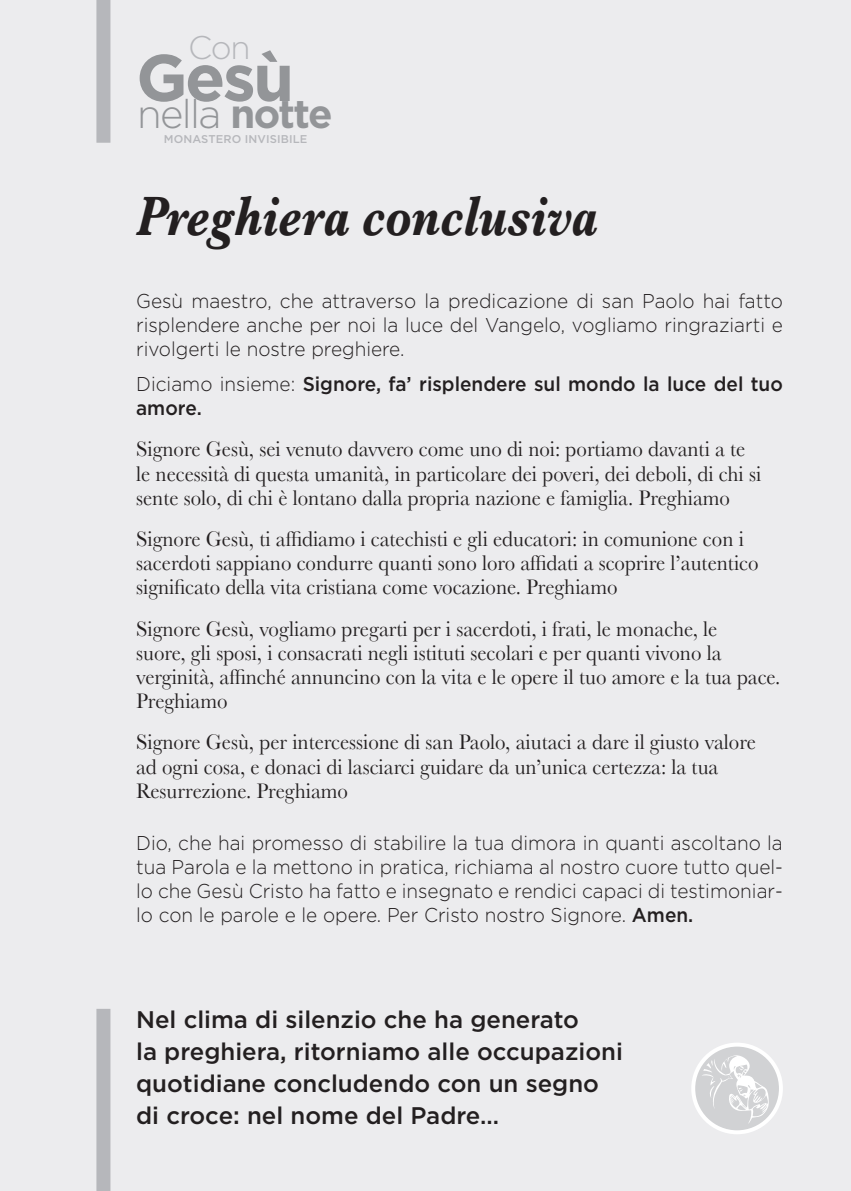
<style>
.page{position:relative;width:851px;height:1191px;background:#fff}
.page>*{position:absolute;margin:0;border:0;box-sizing:border-box;transform-origin:0 0}
.t1{font:700 65.8px "Gotham";color:#939598}
.t2{font:italic 700 58px "Baskerville";color:#231f20;scale:.82 1}
.t3{font:300 40px "Gotham";letter-spacing:-.04em;color:#939598}
.t4{font:300 32.8px "Gotham";color:#b6b7bb}
.t5{font:500 24px/32px "Gotham";color:#231f20}
.t6{font:22px/24.2px "Baskerville";color:#231f20;scale:.95 1}
.t7{font:300 20px/24px "Gotham";color:#231f20;text-align:justify;scale:.95 1}
.t8{font:500 20px/24.2px "Gotham";color:#231f20;scale:.95 1}
.t9{font:500 11.2px "Gotham";letter-spacing:.01em;color:#b6b7bb}
.s1{font-weight:700}
.s2{font-weight:300}
.s3{font-weight:500}
</style>
<div class="page">
<div style="left:0;top:0;width:850px;height:1191px;background:#ececee"></div>
<svg style="left:693px;top:1044px;width:87px;height:88px"></svg>
<div style="left:691px;top:1042px;width:91px;height:92px;border:4px solid #fff;border-radius:50%"></div>
<svg style="left:701px;top:1055px;width:68px;height:68px"></svg>
<div style="left:96px;top:1008px;width:14px;height:183px;background:#b6b7bb"></div>
<div style="left:96px;top:0;width:14px;height:143px;background:#b6b7bb"></div>
<h3 class="t4" style="left:188px;top:27px;width:64px">Con</h3>
<h1 class="t1" style="left:136px;top:34px;width:159px">Gesù</h1>
<h3 class="t3" style="left:137px;top:88px;width:197px">nella <span class="s1">notte</span></h3>
<p class="t9" style="left:164px;top:131px;width:145px">MONASTERO INVISIBILE</p>
<h2 class="t2" style="left:136px;top:184px;width:564px">Preghiera conclusiva</h2>
<p class="t7" style="left:136px;top:288px;width:682px">Gesù maestro, che attraverso la predicazione di san Paolo hai fatto risplendere anche per noi la luce del Vangelo, vogliamo ringraziarti e rivolgerti le nostre preghiere.</p>
<p class="t8" style="left:136px;top:371px;width:682px"><span class="s2">Diciamo insieme:</span> Signore, fa’ risplendere sul mondo la luce del tuo amore.</p>
<p class="t6" style="left:136px;top:437px;width:659px">Signore Gesù, sei venuto davvero come uno di noi: portiamo davanti a te le necessità di questa umanità, in particolare dei poveri, dei deboli, di chi si sente solo, di chi è lontano dalla propria nazione e famiglia. Preghiamo</p>
<p class="t6" style="left:136px;top:526px;width:656px">Signore Gesù, ti affidiamo i catechisti e gli educatori: in comunione con i sacerdoti sappiano condurre quanti sono loro affidati a scoprire l’autentico significato della vita cristiana come vocazione. Preghiamo</p>
<p class="t6" style="left:136px;top:616px;width:679px">Signore Gesù, vogliamo pregarti per i sacerdoti, i frati, le monache, le<br>suore, gli sposi, i consacrati negli istituti secolari e per quanti vivono la verginità, affinché annuncino con la vita e le opere il tuo amore e la tua pace.<br>Preghiamo</p>
<p class="t6" style="left:136px;top:730px;width:653px">Signore Gesù, per intercessione di san Paolo, aiutaci a dare il giusto valore ad ogni cosa, e donaci di lasciarci guidare da un’unica certezza: la tua<br>Resurrezione. Preghiamo</p>
<p class="t7" style="left:136px;top:830px;width:682px">Dio, che hai promesso di stabilire la tua dimora in quanti ascoltano la tua Parola e la mettono in pratica, richiama al nostro cuore tutto quel&shy;lo che Gesù Cristo ha fatto e insegnato e rendici capaci di testimoniar&shy;lo con le parole e le opere. Per Cristo nostro Signore. <span class="s3">Amen.</span></p>
<p class="t5" style="left:136px;top:1003px;width:488px">Nel clima di silenzio che ha generato<br>la preghiera, ritorniamo alle occupazioni quotidiane concludendo con un segno di croce: nel nome del Padre…</p>
</div>
